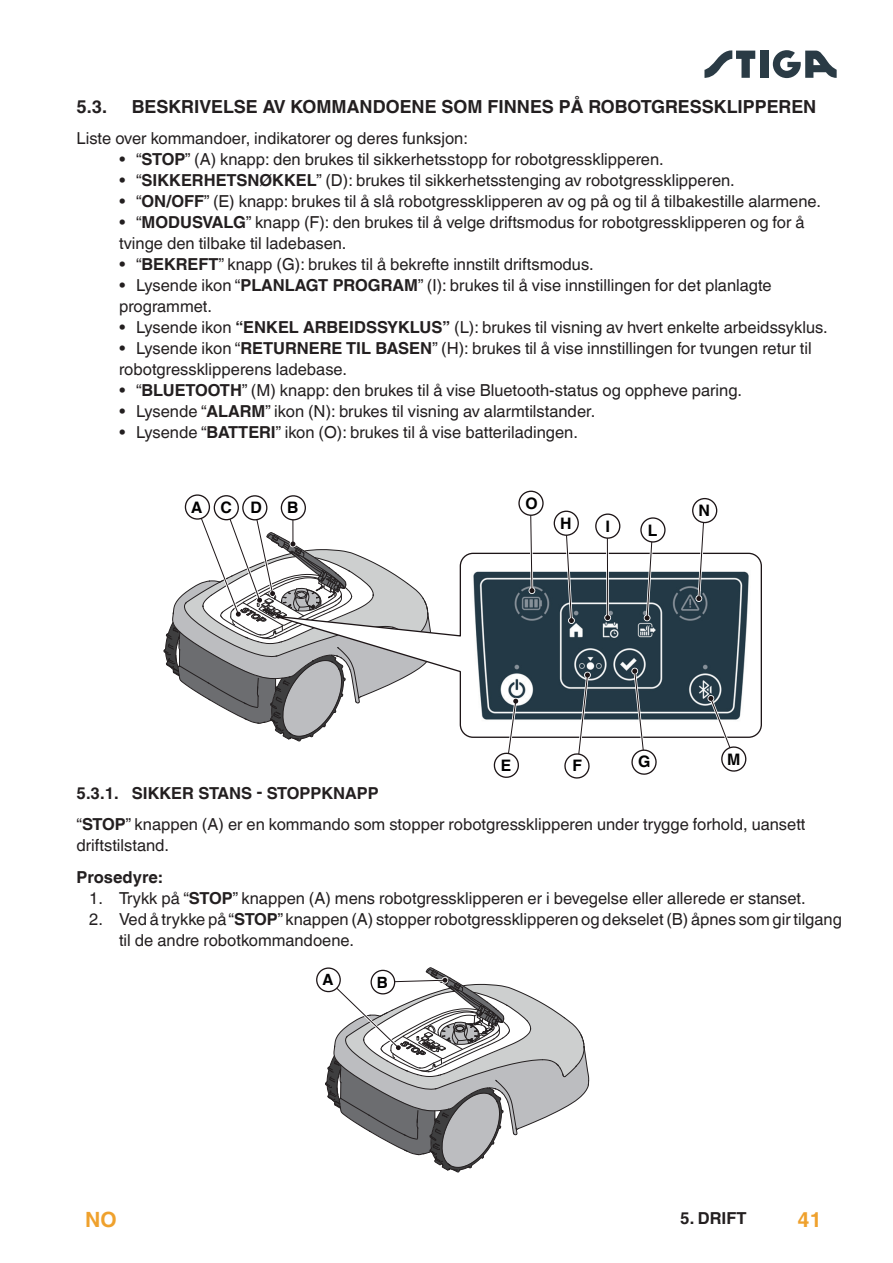
<style>
.page{position:relative;width:893px;height:1263px;background:#fff}
.page>*{position:absolute;margin:0;border:0;box-sizing:border-box;transform-origin:0 0}
.t1{font:700 21px "Helvetica World";color:#efa12d}
.t2{font:700 18px "Helvetica World";color:#231f20}
.t3{font:16.5px/21px "Helvetica World";color:#231f20}
.t4{font:700 16.5px "Helvetica World";color:#231f20}
.t5{font:700 15.75px "Helvetica World";color:#000001}
.t6{font:700 15.45px "Helvetica World";color:#000001}
.s1{font-weight:700}
</style>
<div class="page">
<div style="left:760px;top:51px;width:8px;height:27px;background:#2a3b45"></div>
<svg style="left:704px;top:50px;width:51px;height:28px"></svg>
<svg style="left:773px;top:50px;width:64px;height:28px"></svg>
<svg style="left:433px;top:552px;width:329px;height:186px"></svg>
<img style="left:469px;top:568px;width:283px;height:158px">
<svg style="left:281px;top:496px;width:24px;height:24px"></svg>
<div style="left:281px;top:495px;width:25px;height:25px;border:1px solid #1d1517;border-radius:50%"></div>
<svg style="left:243px;top:496px;width:24px;height:24px"></svg>
<div style="left:242px;top:495px;width:25px;height:25px;border:1px solid #1d1517;border-radius:50%"></div>
<svg style="left:214px;top:496px;width:24px;height:24px"></svg>
<div style="left:214px;top:495px;width:25px;height:25px;border:1px solid #1d1517;border-radius:50%"></div>
<svg style="left:163px;top:503px;width:270px;height:239px"></svg>
<div style="left:185px;top:495px;width:24px;height:24px;background:#fff;border-radius:50%"></div>
<div style="left:185px;top:494px;width:25px;height:26px;border:1px solid #1d1517;border-radius:50%"></div>
<svg style="left:528px;top:516px;width:7px;height:78px"></svg>
<div style="left:518px;top:491px;width:26px;height:25px;border:1px solid #1d1517;border-radius:50%"></div>
<hr style="left:606px;top:526px;width:3px;height:92px;background:#fff">
<hr style="left:607px;top:526px;width:1px;height:92px;background:#1d1517">
<svg style="left:604px;top:614px;width:7px;height:7px"></svg>
<div style="left:596px;top:514px;width:24px;height:24px;background:#fff;border-radius:50%"></div>
<div style="left:595px;top:513px;width:25px;height:26px;border:1px solid #1d1517;border-radius:50%"></div>
<svg style="left:563px;top:531px;width:12px;height:93px"></svg>
<div style="left:554px;top:511px;width:24px;height:24px;background:#fff;border-radius:50%"></div>
<div style="left:554px;top:511px;width:25px;height:25px;border:1px solid #1d1517;border-radius:50%"></div>
<svg style="left:643px;top:537px;width:12px;height:84px"></svg>
<div style="left:641px;top:518px;width:24px;height:24px;background:#fff;border-radius:50%"></div>
<div style="left:640px;top:517px;width:26px;height:26px;border:1px solid #1d1517;border-radius:50%"></div>
<svg style="left:695px;top:518px;width:12px;height:84px"></svg>
<div style="left:693px;top:499px;width:24px;height:23px;background:#fff;border-radius:50%"></div>
<div style="left:692px;top:498px;width:25px;height:25px;border:1px solid #1d1517;border-radius:50%"></div>
<svg style="left:631px;top:667px;width:26px;height:108px"></svg>
<svg style="left:563px;top:672px;width:28px;height:107px"></svg>
<svg style="left:492px;top:698px;width:28px;height:80px"></svg>
<svg style="left:707px;top:694px;width:40px;height:78px"></svg>
<svg style="left:324px;top:967px;width:265px;height:206px"></svg>
<div style="left:317px;top:968px;width:23px;height:23px;background:#fff;border-radius:50%"></div>
<div style="left:316px;top:967px;width:25px;height:25px;border:1px solid #1d1517;border-radius:50%"></div>
<p class="t2" style="left:77px;top:96px;width:32px">5.3.</p>
<p class="t2" style="left:132px;top:96px;width:686px">BESKRIVELSE AV KOMMANDOENE SOM FINNES PÅ ROBOTGRESSKLIPPEREN</p>
<p class="t3" style="left:77px;top:128px;width:393px">Liste over kommandoer, indikatorer og deres funksjon:</p>
<p class="t3" style="left:119px;top:149px;width:546px">• “<span class="s1">STOP</span>” (A) knapp: den brukes til sikkerhetsstopp for robotgressklipperen.</p>
<p class="t3" style="left:119px;top:170px;width:617px">• “<span class="s1">SIKKERHETSNØKKEL</span>” (D): brukes til sikkerhetsstenging av robotgressklipperen.</p>
<p class="t3" style="left:119px;top:191px;width:703px">• “<span class="s1">ON/OFF</span>” (E) knapp: brukes til å slå robotgressklipperen av og på og til å tilbakestille alarmene.</p>
<p class="t3" style="left:119px;top:212px;width:687px">• “<span class="s1">MODUSVALG</span>” knapp (F): den brukes til å velge driftsmodus for robotgressklipperen og for å tvinge den tilbake til ladebasen.</p>
<p class="t3" style="left:119px;top:254px;width:476px">• “<span class="s1">BEKREFT</span>” knapp (G): brukes til å bekrefte innstilt driftsmodus.</p>
<p class="t3" style="left:119px;top:275px;width:654px">• Lysende ikon “<span class="s1">PLANLAGT PROGRAM</span>” (I): brukes til å vise innstillingen for det planlagte programmet.</p>
<p class="t3" style="left:119px;top:317px;width:710px">• Lysende ikon <span class="s1">“ENKEL ARBEIDSSYKLUS”</span> (L): brukes til visning av hvert enkelte arbeidssyklus.</p>
<p class="t3" style="left:119px;top:338px;width:694px">• Lysende ikon “<span class="s1">RETURNERE TIL BASEN</span>” (H): brukes til å vise innstillingen for tvungen retur til robotgressklipperens ladebase.</p>
<p class="t3" style="left:119px;top:380px;width:625px">• “<span class="s1">BLUETOOTH</span>” (M) knapp: den brukes til å vise Bluetooth-status og oppheve paring.</p>
<p class="t3" style="left:119px;top:401px;width:478px">• Lysende “<span class="s1">ALARM</span>” ikon (N): brukes til visning av alarmtilstander.</p>
<p class="t3" style="left:119px;top:422px;width:460px">• Lysende “<span class="s1">BATTERI</span>” ikon (O): brukes til å vise batteriladingen.</p>
<p class="t5" style="left:191px;top:498px;width:42px">A C</p>
<p class="t5" style="left:287px;top:499px;width:13px">B</p>
<p class="t5" style="left:525px;top:494px;width:14px">O</p>
<p class="t5" style="left:250px;top:499px;width:13px">D</p>
<p class="t5" style="left:698px;top:501px;width:13px">N</p>
<p class="t5" style="left:560px;top:514px;width:13px">H</p>
<p class="t5" style="left:606px;top:517px;width:6px">I</p>
<p class="t5" style="left:648px;top:521px;width:11px">L</p>
<p class="t5" style="left:501px;top:757px;width:12px">E</p>
<p class="t5" style="left:573px;top:757px;width:11px">F</p>
<p class="t5" style="left:638px;top:753px;width:14px">G</p>
<p class="t5" style="left:727px;top:751px;width:15px">M</p>
<p class="t3" style="left:77px;top:777px;width:730px;line-height:31.5px"><span class="s1">5.3.1. SIKKER STANS - STOPPKNAPP<br></span>“<span class="s1">STOP</span>” knappen (A) er en kommando som stopper robotgressklipperen under trygge forhold, uansett</p>
<p class="t3" style="left:77px;top:835px;width:94px">driftstilstand.</p>
<p class="t4" style="left:77px;top:867px;width:87px">Prosedyre:</p>
<p class="t3" style="left:89px;top:887px;width:718px">1. Trykk på “<span class="s1">STOP</span>” knappen (A) mens robotgressklipperen er i bevegelse eller allerede er stanset.</p>
<p class="t3" style="left:119px;top:908px;width:724px;text-indent:-30px">2. Ved å trykke på “<span class="s1">STOP</span>” knappen (A) stopper robotgressklipperen og dekselet (B) åpnes som gir tilgang til de andre robotkommandoene.</p>
<p class="t6" style="left:322px;top:971px;width:12px">A</p>
<p class="t6" style="left:377px;top:973px;width:12px">B</p>
<p class="t1" style="left:85px;top:1208px;width:33px">NO</p>
<p class="t4" style="left:680px;top:1209px;width:68px">5. DRIFT</p>
<p class="t1" style="left:798px;top:1208px;width:26px">41</p>
</div>
